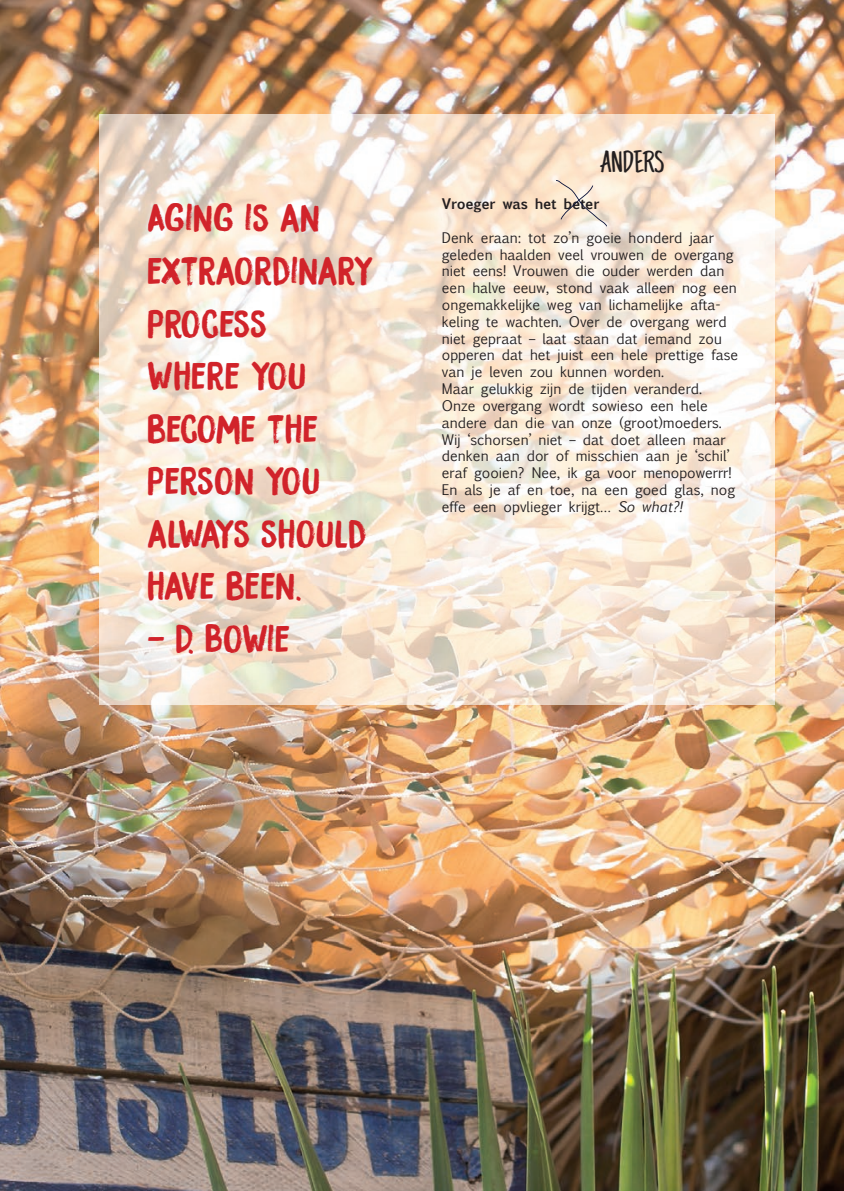
<style>
.page{position:relative;width:844px;height:1191px;background:#fff}
.page>*{position:absolute;margin:0;border:0;box-sizing:border-box;transform-origin:0 0}
.t1{font:42px "Noyh A Hand Board";letter-spacing:-.02em;color:#231f20}
.t2{font:35px/52.5px "DK Bocadillo";color:#d1232a}
.t3{font:14px/16.8px "Euphemia UCAS";color:#231f20}
.t4{font:700 14px "Euphemia UCAS";letter-spacing:-.02em;color:#231f20}
.s1{font-style:italic}
</style>
<div class="page">
<img style="left:0;top:0;width:843px;height:1191px">
<img style="left:99px;top:114px;width:675px;height:590px">
<svg style="left:555px;top:180px;width:52px;height:46px;background:#efdfce"></svg>
<h2 class="t2" style="left:147px;top:192px;width:228px">AGING IS AN<br>EXTRAORDINARY<br>PROCESS<br>WHERE YOU<br>BECOME THE<br>PERSON YOU<br>ALWAYS SHOULD<br>HAVE BEEN.</h2>
<h2 class="t2" style="left:147px;top:612px;width:144px">- D. BOWIE</h2>
<h1 class="t1" style="left:599px;top:143px;width:66px">anders</h1>
<p class="t4" style="left:441px;top:193px;width:159px">Vroeger was het beter</p>
<p class="t3" style="left:441px;top:229px;width:298px">Denk eraan: tot zo’n goeie honderd jaar geleden haalden veel vrouwen de overgang niet eens! Vrouwen die ouder werden dan een halve eeuw, stond vaak alleen nog een ongemakkelijke weg van lichamelijke afta&shy;keling te wachten. Over de overgang werd niet gepraat – laat staan dat iemand zou opperen dat het juist een hele prettige fase van je leven zou kunnen worden.<br>Maar gelukkig zijn de tijden veranderd.<br>Onze overgang wordt sowieso een hele andere dan die van onze (groot)moeders.<br>Wij ‘schorsen’ niet – dat doet alleen maar denken aan dor of misschien aan je ‘schil’ eraf gooien? Nee, ik ga voor menopowerrr!<br>En als je af en toe, na een goed glas, nog effe een opvlieger krijgt… <span class="s1">So what?!</span></p>
</div>
